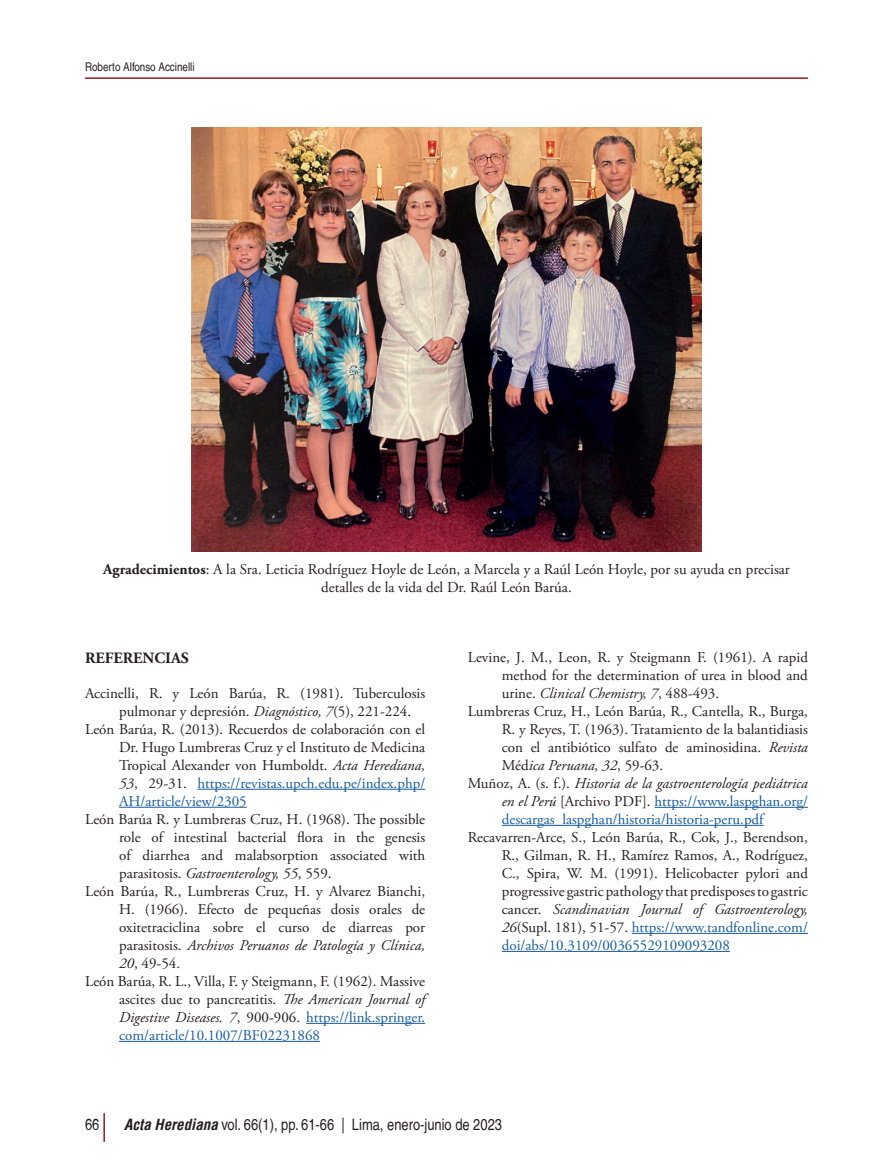
<style>
.page{position:relative;width:893px;height:1170px;background:#fff}
.page>*{position:absolute;margin:0;border:0;box-sizing:border-box;transform-origin:0 0}
.t1{font:condensed 15.75px "Helvetica LT";color:#231f20}
.SUbt1{font:700 15.75px "Adobe Garamond Pro";color:#231f20}
.t2{font:condensed 15.75px "Helvetica";color:#231f20}
.REFerencias{font:15px/18px "Adobe Garamond Pro";color:#231f20;text-align:justify}
.REFerencias-2{font:15px/18px "Adobe Garamond Pro";color:#175d9e;text-align:justify}
.Figura_leyenda{font:15px/18px "Adobe Garamond Pro";color:#231f20;text-align:center}
.t3{font:condensed 12px "Helvetica LT";color:#231f20}
.s1{font-weight:700}
.s2{font-style:italic}
.s3{color:#175d9e}
.s4{color:#231f20}
.s5{font-style:italic;color:#231f20}
.s6{font-family:"Helvetica";font-weight:700;font-style:italic;font-size:15px}
</style>
<div class="page">
<hr style="left:85px;top:77px;width:723px;height:2px;background:#981a1e">
<hr style="left:103px;top:1113px;width:2px;height:28px;background:#981a1e">
<img style="left:191px;top:128px;width:511px;height:423px">
<hr style="left:197px;top:788px;width:228px;height:1px;background:#175d9e">
<hr style="left:119px;top:806px;width:128px;height:1px;background:#175d9e">
<hr style="left:306px;top:1022px;width:119px;height:1px;background:#175d9e">
<hr style="left:119px;top:1040px;width:201px;height:1px;background:#175d9e">
<hr style="left:654px;top:806px;width:154px;height:1px;background:#175d9e">
<hr style="left:502px;top:824px;width:262px;height:1px;background:#175d9e">
<hr style="left:632px;top:932px;width:176px;height:1px;background:#175d9e">
<hr style="left:502px;top:950px;width:228px;height:1px;background:#175d9e">
<p class="t3" style="left:85px;top:59px;width:111px">Roberto Alfonso Accinelli</p>
<p class="Figura_leyenda" style="left:103px;top:560px;width:688px"><span class="s1">Agradecimientos</span>: A la Sra. Leticia Rodríguez Hoyle de León, a Marcela y a Raúl León Hoyle, por su ayuda en precisar detalles de la vida del Dr. Raúl León Barúa.</p>
<p class="SUbt1" style="left:85px;top:648px;width:105px">REFERENCIAS</p>
<p class="REFerencias" style="left:119px;top:684px;width:308px;text-indent:-34px">Accinelli, R. y León Barúa, R. (1981). Tuberculosis pulmonar y depresión. <span class="s2">Diagnóstico, 7</span>(5), 221-224.</p>
<p class="REFerencias" style="left:119px;top:720px;width:308px;text-indent:-34px">León Barúa, R. (2013). Recuerdos de colaboración con el Dr. Hugo Lumbreras Cruz y el Instituto de Medicina Tropical Alexander von Humboldt. <span class="s2">Acta Herediana, 53</span>, 29-31. <span class="s3">https://revistas.upch.edu.pe/index.php/ AH/article/view/2305</span></p>
<p class="REFerencias" style="left:119px;top:810px;width:308px;text-indent:-34px">León Barúa R. y Lumbreras Cruz, H. (1968). The possible role of intestinal bacterial flora in the genesis of diarrhea and malabsorption associated with parasitosis. <span class="s2">Gastroenterology, 55</span>, 559.</p>
<p class="REFerencias" style="left:119px;top:882px;width:308px;text-indent:-34px">León Barúa, R., Lumbreras Cruz, H. y Alvarez Bianchi, H. (1966). Efecto de pequeñas dosis orales de oxitetraciclina sobre el curso de diarreas por parasitosis. <span class="s2">Archivos Peruanos de Patología y Clínica, 20</span>, 49-54.</p>
<p class="REFerencias" style="left:119px;top:972px;width:308px;text-indent:-34px">León Barúa, R. L., Villa, F. y Steigmann, F. (1962). Massive ascites due to pancreatitis. <span class="s2">The American Journal of Digestive Diseases. 7</span>, 900-906. <span class="s3">https://link.springer. com/article/10.1007/BF02231868</span></p>
<p class="REFerencias" style="left:502px;top:648px;width:308px;text-indent:-34px">Levine, J. M., Leon, R. y Steigmann F. (1961). A rapid method for the determination of urea in blood and urine. <span class="s2">Clinical Chemistry, 7</span>, 488-493.</p>
<p class="REFerencias" style="left:502px;top:702px;width:308px;text-indent:-34px">Lumbreras Cruz, H., León Barúa, R., Cantella, R., Burga, R. y Reyes, T. (1963). Tratamiento de la balantidiasis con el antibiótico sulfato de aminosidina. <span class="s2">Revista </span>Méd<span class="s2">ica Peruana, 32</span>, 59-63.</p>
<p class="REFerencias-2" style="left:502px;top:774px;width:308px;text-indent:-34px"><span class="s4">Muñoz, A. (s. f.).</span> <span class="s5">Historia de la gastroenterología pediátrica en el Perú</span> <span class="s4">[Archivo PDF].</span> https://www.laspghan.org/ descargas_laspghan/historia/historia-peru.pdf</p>
<p class="REFerencias" style="left:502px;top:828px;width:308px;text-indent:-34px">Recavarren-Arce, S., León Barúa, R., Cok, J., Berendson, R., Gilman, R. H., Ramírez Ramos, A., Rodríguez, C., Spira, W. M. (1991). Helicobacter pylori and progressive gastric pathology that predisposes to gastric cancer. <span class="s2">Scandinavian Journal of Gastroenterology, 26</span>(Supl. 181), 51-57. <span class="s3">https://www.tandfonline.com/ doi/abs/10.3109/00365529109093208</span></p>
<p class="t2" style="left:85px;top:1114px;width:16px">66</p>
<p class="t1" style="left:124px;top:1114px;width:379px"><span class="s6">Acta Herediana</span> vol. 66(1), pp. 61-66 | Lima, enero-junio de 2023</p>
</div>
